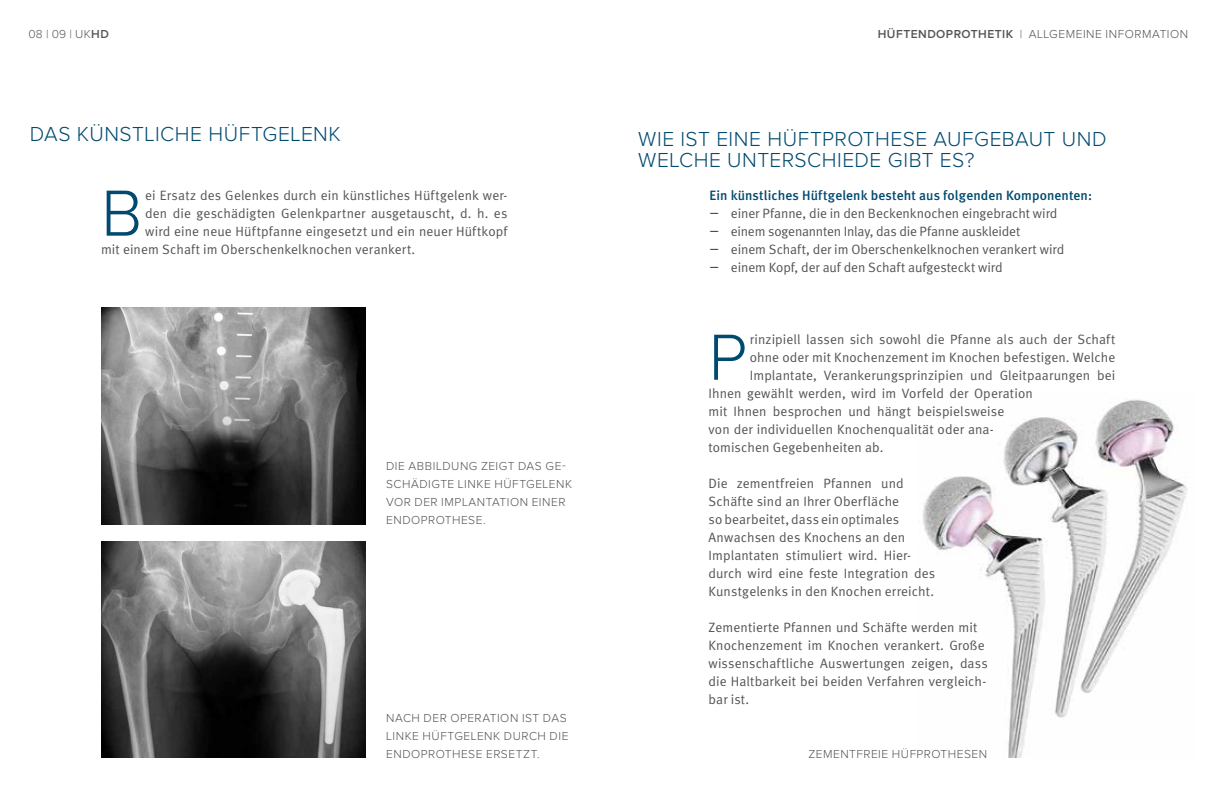
<style>
.page{position:relative;width:1217px;height:787px;background:#fff}
.page>*{position:absolute;margin:0;border:0;box-sizing:border-box;transform-origin:0 0}
.t1{font:300 67.5px "Proxima Nova";color:#004a6f}
.t2{font:300 21px/21px "Proxima Nova";letter-spacing:.025em;color:#004a6f}
.t3{font:13.5px/18px "Meta Normal";letter-spacing:.005em;color:#545455}
.t4{font:500 13.5px "Meta";letter-spacing:.01em;color:#004a6f}
.t5{font:13.5px "Meta Normal";letter-spacing:-.015em;color:#545455}
.t6{font:300 12px/18px "Proxima Nova";letter-spacing:.045em;color:#545455}
.t7{font:300 12px "Proxima Nova";color:#565657}
.s1{font-weight:600}
.s2{color:#565657}
.s3{font-size:16.5px;color:#004a6f}
</style>
<div class="page">
<img style="left:923px;top:399px;width:264px;height:358px">
<img style="left:101px;top:308px;width:264px;height:216px">
<img style="left:101px;top:541px;width:264px;height:216px">
<p class="t7" style="left:28px;top:28px;width:82px">08 | 09 | UK<span class="s1">HD</span></p>
<p class="t6" style="left:877px;top:25px;width:312px"><span class="s1">HÜFTENDOPROTHETIK</span> <span class="s2">|</span> ALLGEMEINE INFORMATION</p>
<h2 class="t2" style="left:30px;top:124px;width:312px">DAS KÜNSTLICHE HÜFTGELENK</h2>
<h1 class="t1" style="left:101px;top:182px;width:43px">B</h1>
<p class="t3" style="left:145px;top:186px;width:363px">ei Ersatz des Gelenkes durch ein künstliches Hüftgelenk wer-</p>
<p class="t3" style="left:145px;top:204px;width:363px">den die geschädigten Gelenkpartner ausgetauscht, d. h. es</p>
<p class="t3" style="left:145px;top:222px;width:363px">wird eine neue Hüftpfanne eingesetzt und ein neuer Hüftkopf</p>
<p class="t3" style="left:101px;top:240px;width:316px">mit einem Schaft im Oberschenkelknochen verankert.</p>
<p class="t6" style="left:386px;top:457px;width:187px">DIE ABBILDUNG ZEIGT DAS GE-<br>SCHÄDIGTE LINKE HÜFTGELENK<br>VOR DER IMPLANTATION EINER<br>ENDOPROTHESE.</p>
<p class="t6" style="left:386px;top:709px;width:184px">NACH DER OPERATION IST DAS<br>LINKE HÜFTGELENK DURCH DIE<br>ENDOPROTHESE ERSETZT.</p>
<h2 class="t2" style="left:638px;top:129px;width:469px">WIE IST EINE HÜFTPROTHESE AUFGEBAUT UND<br>WELCHE UNTERSCHIEDE GIBT ES?</h2>
<p class="t4" style="left:709px;top:187px;width:384px">Ein künstliches Hüftgelenk besteht aus folgenden Komponenten:</p>
<p class="t3" style="left:709px;top:204px;width:349px"><span class="s3">–</span> einer Pfanne, die in den Beckenknochen eingebracht wird</p>
<p class="t5" style="left:709px;top:223px;width:312px"><span class="s3">–</span> einem sogenannten Inlay, das die Pfanne auskleidet</p>
<p class="t3" style="left:709px;top:240px;width:356px"><span class="s3">–</span> einem Schaft, der im Oberschenkelknochen verankert wird</p>
<p class="t3" style="left:709px;top:258px;width:294px"><span class="s3">–</span> einem Kopf, der auf den Schaft aufgesteckt wird</p>
<h1 class="t1" style="left:708px;top:326px;width:40px">P</h1>
<p class="t3" style="left:749px;top:330px;width:367px">rinzipiell lassen sich sowohl die Pfanne als auch der Schaft</p>
<p class="t3" style="left:749px;top:348px;width:367px">ohne oder mit Knochenzement im Knochen befestigen. Welche</p>
<p class="t3" style="left:749px;top:366px;width:367px">Implantate, Verankerungsprinzipien und Gleitpaarungen bei</p>
<p class="t3" style="left:708px;top:384px;width:325px">Ihnen gewählt werden, wird im Vorfeld der Operation</p>
<p class="t3" style="left:708px;top:402px;width:297px">mit Ihnen besprochen und hängt beispielsweise</p>
<p class="t3" style="left:708px;top:420px;width:286px">von der individuellen Knochenqualität oder ana-</p>
<p class="t3" style="left:708px;top:438px;width:176px">tomischen Gegebenheiten ab.</p>
<p class="t3" style="left:708px;top:474px;width:228px">Die zementfreien Pfannen und Schäfte sind an Ihrer Oberfläche<br>so bearbeitet, dass ein optimales Anwachsen des Knochens an den Implantaten stimuliert wird. Hier&shy;durch wird eine feste Integration des Kunstgelenks in den Knochen erreicht.</p>
<p class="t3" style="left:708px;top:618px;width:281px">Zementierte Pfannen und Schäfte werden mit Knochenzement im Knochen verankert. Große wissenschaftliche Auswertungen zeigen, dass die Haltbarkeit bei beiden Verfahren vergleich&shy;bar ist.</p>
<p class="t6" style="left:808px;top:745px;width:180px">ZEMENTFREIE HÜFPROTHESEN</p>
</div>
